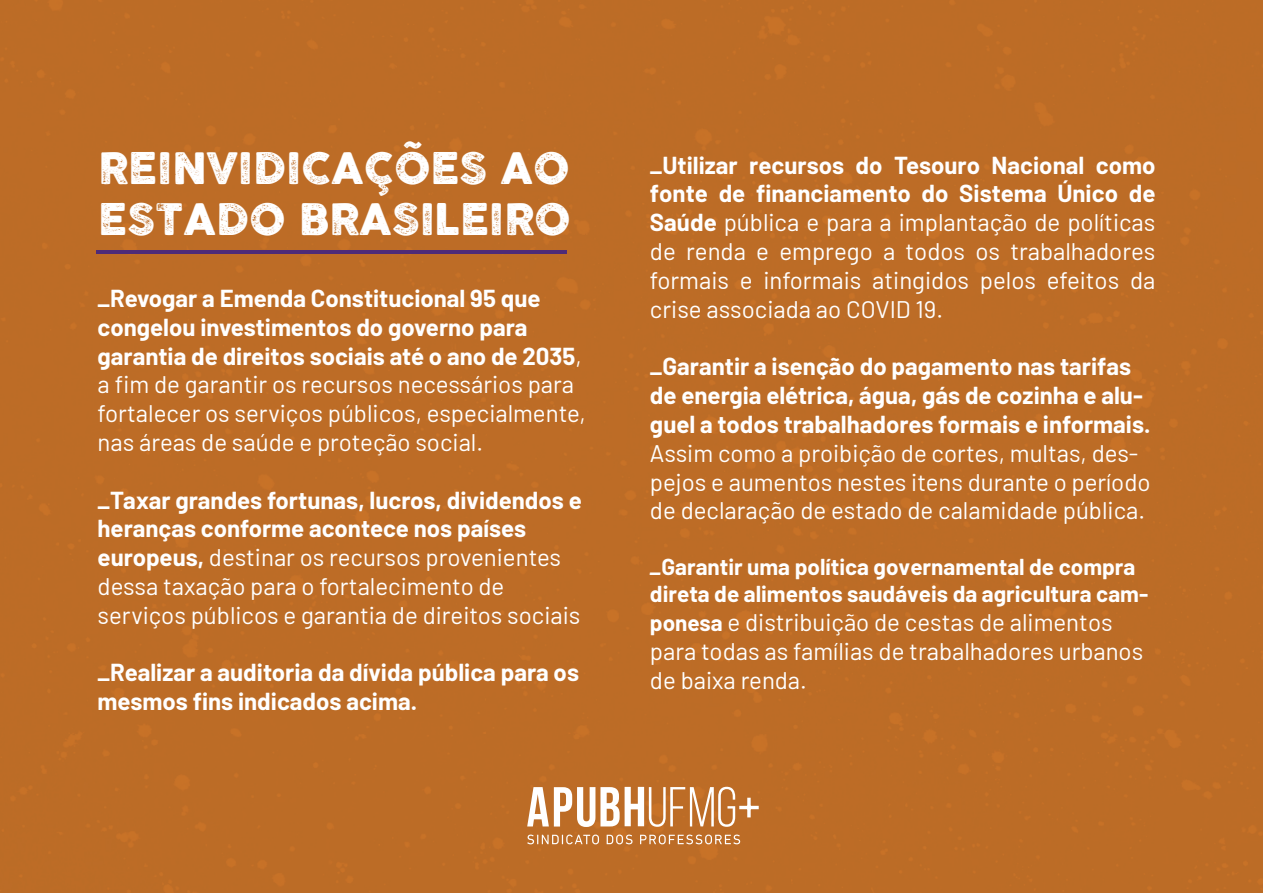
<style>
.page{position:relative;width:1263px;height:893px;background:#fff}
.page>*{position:absolute;margin:0;border:0;box-sizing:border-box;transform-origin:0 0}
.t1{font:42.75px/51.2px "COCOGOOSELETTERPRESS";color:#fff}
.t2{font:24px/28.8px "Barlow";color:#fff}
.t3{font:700 24px/28.8px "Barlow";color:#fff}
.t4{font:700 22.5px/27.2px "Barlow";color:#fff}
.s1{font-weight:700}
.s2{font-style:italic}
.s3{font-weight:700;font-size:22.5px}
</style>
<div class="page">
<div style="left:0;top:0;width:788px;height:893px;background:#bd6c26"></div>
<div style="left:788px;top:0;width:475px;height:893px;background:#bc6c26"></div>
<hr style="left:96px;top:251px;width:471px;height:3px;background:#4e2b77">
<svg style="left:527px;top:787px;width:231px;height:40px"></svg>
<svg style="left:527px;top:835px;width:213px;height:9px;background:#cf9664"></svg>
<h1 class="t1" style="left:98px;top:143px;width:474px">REINVIDICAÇÕES AO<br>ESTADO BRASILEIRO</h1>
<p class="t2" style="left:98px;top:282px;width:490px"><span class="s1">_Revogar a Emenda Constitucional 95 que congelou investimentos do governo para garantia de direitos sociais até o ano de 2035</span>, a fim de garantir os recursos necessários para fortalecer os serviços públicos, especialmente, nas áreas de saúde e proteção social.</p>
<p class="t2" style="left:98px;top:484px;width:486px"><span class="s1">_Taxar grandes fortunas, lucros, dividendos e heranças conforme acontece nos países europeus,</span> destinar os recursos provenientes dessa taxação para o fortalecimento de serviços públicos e garantia de direitos sociais</p>
<p class="t3" style="left:98px;top:656px;width:483px">_Realizar a auditoria da dívida pública para os mesmos fins indicados acima.</p>
<p class="t2" style="left:650px;top:149px;width:507px;text-align:justify"><span class="s1">_Utilizar recursos do Tesouro Nacional como fonte de financiamento do Sistema Único de Saúde</span> pública e para a implantação de políticas de renda e emprego a todos os trabalhadores formais e informais atingidos pelos efeitos da crise associada ao COVID 19.</p>
<p class="t3" style="left:650px;top:350px;width:502px">_Garantir a isenção do pagamento nas tarifas de energia elétrica, água, gás de cozinha e alu&shy;guel a todos trabalhadores formais e informais.</p>
<p class="t2" style="left:650px;top:437px;width:502px">Assim como a proibição de cortes, multas, des&shy;pejos e aumentos nestes itens durante o período de declaração de estado de calamidade pública.</p>
<p class="t4" style="left:650px;top:552px;width:500px"><span class="s2">_</span>Garantir uma política governamental de compra direta de alimentos saudáveis da agricultura cam-</p>
<p class="t2" style="left:650px;top:606px;width:495px"><span class="s3">ponesa</span> e distribuição de cestas de alimentos para todas as famílias de trabalhadores urbanos de baixa renda.</p>
</div>
